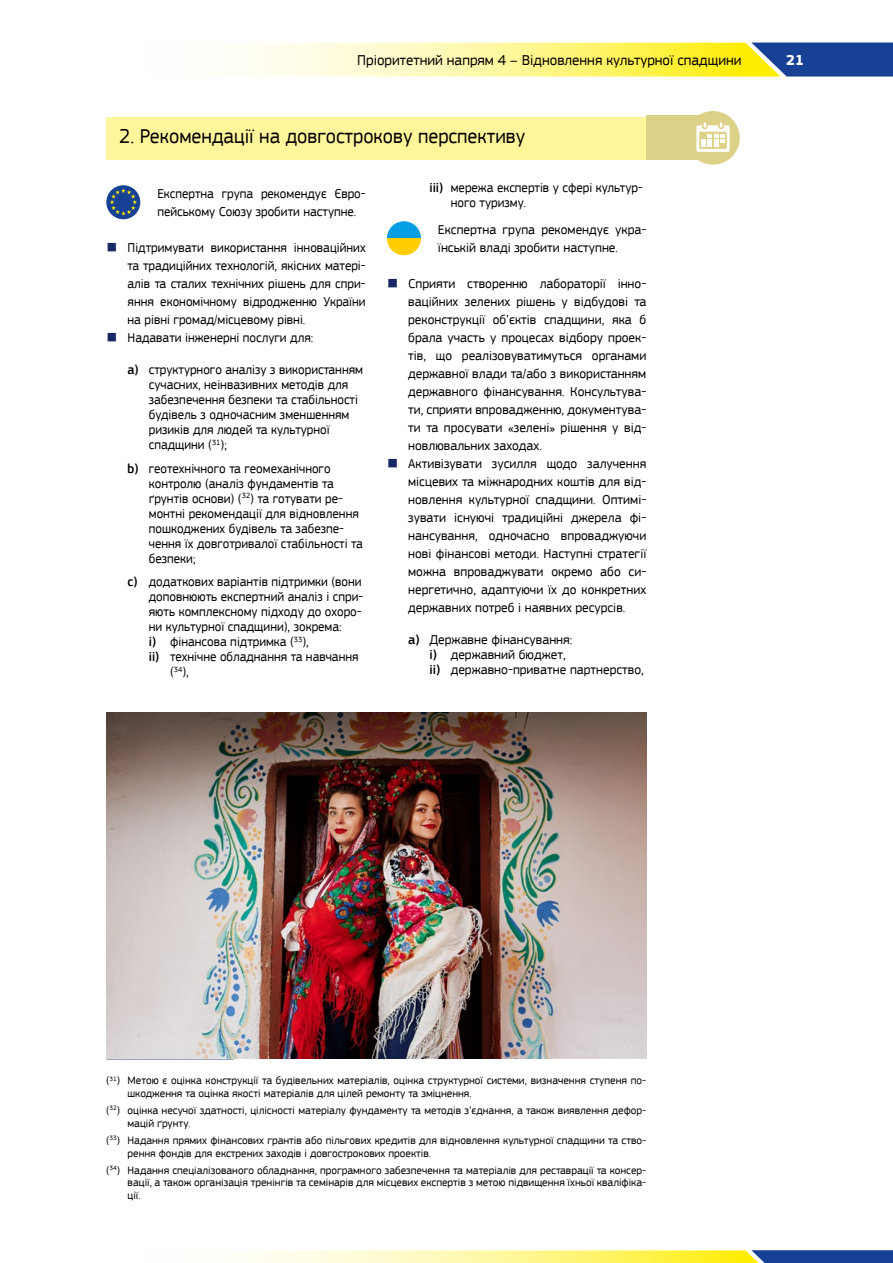
<style>
.page{position:relative;width:893px;height:1263px;background:#fff}
.page>*{position:absolute;margin:0;border:0;box-sizing:border-box;transform-origin:0 0}
.H2__YELL{font:21px "EC Square Sans Pro";color:#000}
.t1{font:15px "EC Square Sans Pro";color:#000}
.t2{font:700 15px "EC Square Sans Pro";color:#fff}
.t3{font:13.5px/18px "EC Square Sans Pro";color:#000}
.Footnotes{font:11.25px/12.8px "EC Square Sans Pro";color:#000}
.s1{color:#182866}
.s2{font-weight:500}
</style>
<div class="page">
<svg style="left:238px;top:43px;width:655px;height:34px"></svg>
<svg style="left:233px;top:1250px;width:660px;height:13px"></svg>
<div style="left:106px;top:117px;width:540px;height:42px;background:#fff69b"></div>
<div style="left:106px;top:185px;width:34px;height:34px;background:#164194;border-radius:17px"></div>
<svg style="left:110px;top:188px;width:27px;height:28px"></svg>
<svg style="left:387px;top:221px;width:34px;height:17px"></svg>
<svg style="left:387px;top:238px;width:34px;height:17px"></svg>
<div style="left:686px;top:111px;width:54px;height:54px;background:#dcd186;border-radius:50%"></div>
<svg style="left:646px;top:116px;width:84px;height:44px"></svg>
<img style="left:106px;top:712px;width:540px;height:347px">
<p class="t1" style="left:357px;top:51px;width:386px">Пріоритетний напрям 4 – Відновлення культурної спадщини</p>
<p class="t2" style="left:786px;top:51px;width:19px">21</p>
<h2 class="H2__YELL" style="left:119px;top:124px;width:408px">2. Рекомендації на довгострокову перспективу</h2>
<p class="t3" style="left:157px;top:185px;width:210px">Експертна група рекомендує Євро&shy;пейському Союзу зробити наступне.</p>
<p class="t3" style="left:128px;top:239px;width:240px;text-align:justify;text-indent:-21px"><span class="s1">■</span> Підтримувати використання інноваційних та традиційних технологій, якісних матері&shy;алів та сталих технічних рішень для спри&shy;яння економічному відродженню України на рівні громад/місцевому рівні.</p>
<p class="t3" style="left:106px;top:329px;width:209px"><span class="s1">■</span> Надавати інженерні послуги для:</p>
<p class="t3" style="left:149px;top:362px;width:216px;line-height:15px;text-indent:-21px"><span class="s2">a)</span> структурного аналізу з використанням сучасних, неінвазивних методів для забезпечення безпеки та стабільності будівель з одночасним зменшенням ризиків для людей та культурної спадщини (<sup>31</sup>);</p>
<p class="t3" style="left:149px;top:461px;width:215px;line-height:15px;text-indent:-21px"><span class="s2">b)</span> геотехнічного та геомеханічного контролю (аналіз фундаментів та ґрунтів основи) (<sup>32</sup>) та готувати ре&shy;монтні рекомендації для відновлення пошкоджених будівель та забезпе&shy;чення їх довготривалої стабільності та безпеки;</p>
<p class="t3" style="left:149px;top:574px;width:216px;line-height:15px;text-align:justify;text-indent:-21px"><span class="s2">c)</span> додаткових варіантів підтримки (вони доповнюють експертний аналіз і спри&shy;яють комплексному підходу до охоро&shy;ни культурної спадщини), зокрема:</p>
<p class="t3" style="left:149px;top:633px;width:162px"><span class="s2">i)</span> фінансова підтримка (<sup>33</sup>),</p>
<p class="t3" style="left:170px;top:649px;width:190px;line-height:15px;text-indent:-21px"><span class="s2">ii)</span> технічне обладнання та навчання (<sup>34</sup>),</p>
<p class="t3" style="left:451px;top:180px;width:194px;line-height:15px;text-indent:-21px"><span class="s2">iii)</span> мережа експертів у сфері культур&shy;ного туризму.</p>
<p class="t3" style="left:438px;top:221px;width:210px">Експертна група рекомендує укра&shy;їнській владі зробити наступне.</p>
<p class="t3" style="left:408px;top:275px;width:240px;text-align:justify;text-indent:-21px"><span class="s1">■</span> Сприяти створенню лабораторії інно&shy;ваційних зелених рішень у відбудові та реконструкції об’єктів спадщини, яка б брала участь у процесах відбору проек&shy;тів, що реалізовуватимуться органами державної влади та/або з використанням державного фінансування. Консультува&shy;ти, сприяти впровадженню, документува&shy;ти та просувати «зелені» рішення у від&shy;новлювальних заходах.</p>
<p class="t3" style="left:408px;top:455px;width:240px;text-align:justify;text-indent:-21px"><span class="s1">■</span> Активізувати зусилля щодо залучення місцевих та міжнародних коштів для від&shy;новлення культурної спадщини. Оптимі&shy;зувати існуючі традиційні джерела фі&shy;нансування, одночасно впроваджуючи нові фінансові методи. Наступні стратегії можна впроваджувати окремо або си&shy;нергетично, адаптуючи їх до конкретних державних потреб і наявних ресурсів.</p>
<p class="t3" style="left:408px;top:631px;width:166px"><span class="s2">a)</span> Державне фінансування:</p>
<p class="t3" style="left:429px;top:646px;width:138px"><span class="s2">i)</span> державний бюджет,</p>
<p class="t3" style="left:429px;top:661px;width:216px"><span class="s2">ii)</span> державно-приватне партнерство,</p>
<p class="Footnotes" style="left:128px;top:1074px;width:520px;text-indent:-21px">(<sup>31</sup>) Метою є оцінка конструкції та будівельних матеріалів, оцінка структурної системи, визначення ступеня по&shy;шкодження та оцінка якості матеріалів для цілей ремонту та зміцнення.</p>
<p class="Footnotes" style="left:128px;top:1104px;width:520px;text-indent:-21px">(<sup>32</sup>) оцінка несучої здатності, цілісності матеріалу фундаменту та методів з’єднання, а також виявлення дефор&shy;мацій ґрунту.</p>
<p class="Footnotes" style="left:128px;top:1134px;width:520px;text-indent:-21px">(<sup>33</sup>) Надання прямих фінансових грантів або пільгових кредитів для відновлення культурної спадщини та ство&shy;рення фондів для екстрених заходів і довгострокових проектів.</p>
<p class="Footnotes" style="left:128px;top:1164px;width:520px;text-align:justify;text-indent:-21px">(<sup>34</sup>) Надання спеціалізованого обладнання, програмного забезпечення та матеріалів для реставрації та консер&shy;вації, а також організація тренінгів та семінарів для місцевих експертів з метою підвищення їхньої кваліфіка&shy;ції.</p>
</div>
